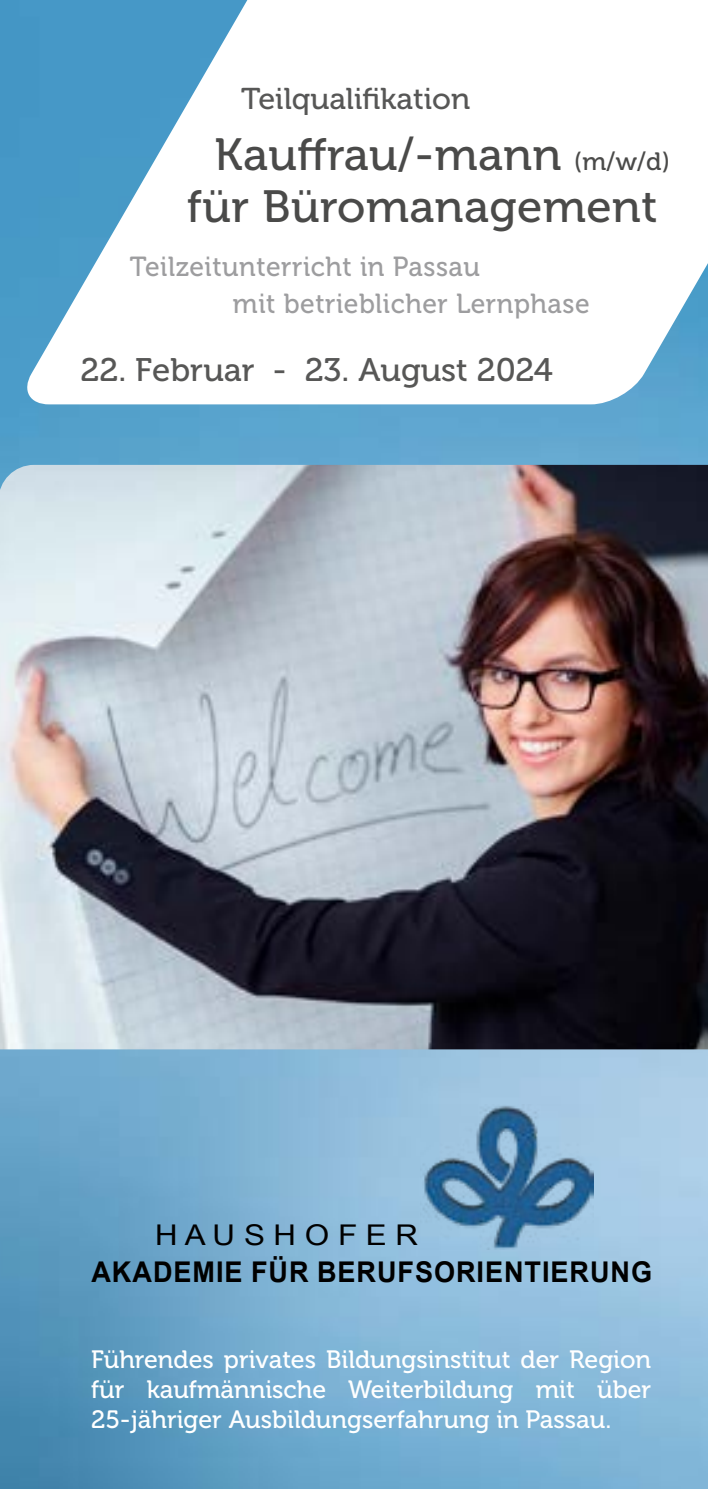
<style>
.page{position:relative;width:708px;height:1489px;background:#fff}
.page>*{position:absolute;margin:0;border:0;box-sizing:border-box;transform-origin:0 0}
.t1{font:45px/52.5px "Museo 500";letter-spacing:.01em;color:#4a4a49;text-align:right}
.t2{font:32.5px "Museo 500";color:#575756}
.t3{font:30px "Museo 500";color:#575756}
.t4{font:700 28.5px "Arial";letter-spacing:.035em;color:#000;scale:.95 1}
.t5{font:28.5px "Arial Narrow";color:#000;scale:1.34 1}
.t6{font:27.5px/37.5px "Museo 500";letter-spacing:.02em;color:#9d9d9f;scale:.96 1}
.t7{font:25px/30px "Museo 500";color:#fff;text-align:justify}
.s1{font-size:25px}
</style>
<div class="page">
<img style="left:0;top:0;width:707px;height:1488px">
<svg style="left:22px;top:0;width:685px;height:404px"></svg>
<img style="left:420px;top:1104px;width:173px;height:145px">
<div style="left:0;top:1255px;width:20px;height:23px;background:#5698bb"></div>
<img style="left:0;top:465px;width:707px;height:584px">
<svg style="left:35px;top:75px;width:672px;height:319px"></svg>
<p class="t3" style="left:241px;top:83px;width:230px">Teilqualifikation</p>
<h1 class="t1" style="left:187px;top:128px;width:484px">Kauffrau/-mann <span class="s1">(m/w/d) </span>für Büromanagement</h1>
<p class="t6" style="left:233px;top:248px;width:373px;text-indent:-103px">Teilzeitunterricht in Passau<br>mit betrieblicher Lernphase</p>
<h2 class="t2" style="left:80px;top:352px;width:473px">22. Februar - 23. August 2024</h2>
<p class="t5" style="left:155px;top:1213px;width:198px">H A U S H O F E R</p>
<p class="t4" style="left:91px;top:1251px;width:591px">AKADEMIE FÜR BERUFSORIENTIERUNG</p>
<p class="t7" style="left:91px;top:1344px;width:561px">Führendes privates Bildungsinstitut der Region für kaufmännische Weiterbildung mit über 25-jähriger Ausbildungserfahrung in Passau.</p>
</div>
